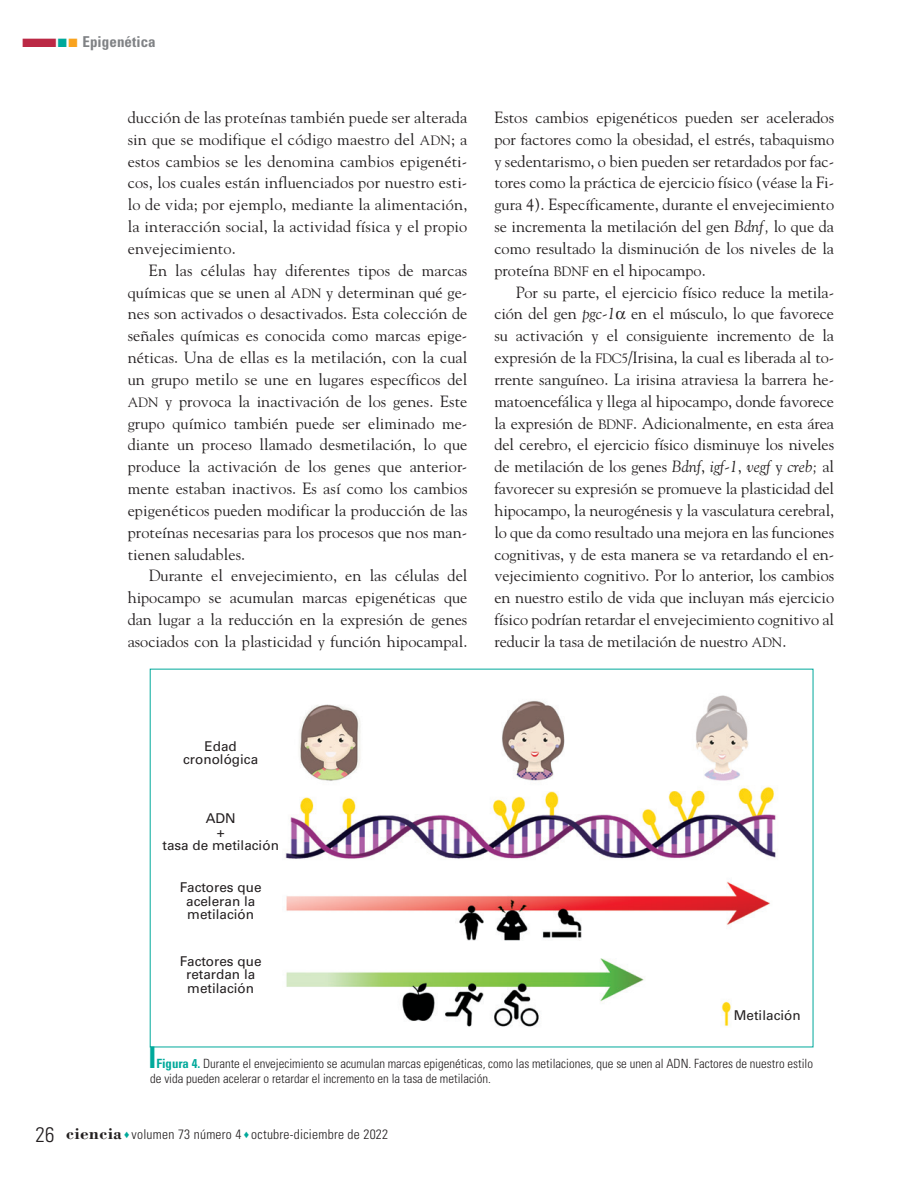
<style>
.page{position:relative;width:915px;height:1191px;background:#fff}
.page>*{position:absolute;margin:0;border:0;box-sizing:border-box;transform-origin:0 0}
.t1{font:16.2px/21.8px "Goudy Std";color:#231f20;text-align:justify}
.t2{font:700 condensed 15px "Univers LT Std";letter-spacing:.005em;color:#808285}
.t3{font:13.5px/13.5px "Univers LT Std";color:#231f20;text-align:center}
.t4{font:300 condensed 13.5px "Univers LT Std";letter-spacing:.02em;color:#231f20}
.t5{font:300 condensed 12.75px/15px "Univers LT Std";color:#231f20}
.s1{color:#bb2945}
.s2{color:#00a99b}
.s3{color:#f9a31e}
.s4{font-size:13.5px}
.s5{font-style:italic}
.s6{font-weight:700;color:#00a99b}
.s7{font-size:21px}
.s8{font-family:"Bodoni Std";font-weight:700;font-stretch:normal;font-size:17.25px}
</style>
<div class="page">
<img style="left:285px;top:695px;width:491px;height:332px">
<p class="t2" style="left:21px;top:32px;width:136px"><span class="s1">■</span><span class="s2">■</span><span class="s3">■</span> Epigenética</p>
<p class="t1" style="left:128px;top:106px;width:341px">ducción de las proteínas también puede ser alterada sin que se modifique el código maestro del <span class="s4">ADN</span>; a estos cambios se les denomina cambios epigenéti&shy;cos, los cuales están influenciados por nuestro esti&shy;lo de vida; por ejemplo, mediante la alimentación, la interacción social, la actividad física y el propio envejecimiento.</p>
<p class="t1" style="left:128px;top:259px;width:341px;text-indent:21px">En las células hay diferentes tipos de marcas químicas que se unen al <span class="s4">ADN</span> y determinan qué ge&shy;nes son activados o desactivados. Esta colección de señales químicas es conocida como marcas epige&shy;néticas. Una de ellas es la metilación, con la cual un grupo metilo se une en lugares específicos del <span class="s4">ADN</span> y provoca la inactivación de los genes. Este grupo químico también puede ser eliminado me&shy;diante un proceso llamado desmetilación, lo que produce la activación de los genes que anterior&shy;mente estaban inactivos. Es así como los cambios epigenéticos pueden modificar la producción de las proteínas necesarias para los procesos que nos man&shy;tienen saludables.</p>
<p class="t1" style="left:128px;top:564px;width:341px;text-indent:21px">Durante el envejecimiento, en las células del hipocampo se acumulan marcas epigenéticas que dan lugar a la reducción en la expresión de genes asociados con la plasticidad y función hipocampal.</p>
<p class="t1" style="left:494px;top:106px;width:341px">Estos cambios epigenéticos pueden ser acelerados por factores como la obesidad, el estrés, tabaquismo y sedentarismo, o bien pueden ser retardados por fac&shy;tores como la práctica de ejercicio físico (véase la Fi&shy;gura 4). Específicamente, durante el envejecimiento se incrementa la metilación del gen <span class="s5">Bdnf,</span> lo que da como resultado la disminución de los niveles de la proteína <span class="s4">BDNF</span> en el hipocampo.</p>
<p class="t1" style="left:494px;top:281px;width:341px;text-indent:21px">Por su parte, el ejercicio físico reduce la metila&shy;ción del gen <span class="s5">pgc-1</span> en el músculo, lo que favorece su activación y el consiguiente incremento de la expresión de la <span class="s4">FDC5</span>/Irisina, la cual es liberada al to&shy;rrente sanguíneo. La irisina atraviesa la barrera he&shy;matoencefálica y llega al hipocampo, donde favorece la expresión de <span class="s4">BDNF</span>. Adicionalmente, en esta área del cerebro, el ejercicio físico disminuye los niveles de metilación de los genes <span class="s5">Bdnf</span>, <span class="s5">igf-1</span>, <span class="s5">vegf</span> y <span class="s5">creb;</span> al favorecer su expresión se promueve la plasticidad del hipocampo, la neurogénesis y la vasculatura cerebral, lo que da como resultado una mejora en las funciones cognitivas, y de esta manera se va retardando el en&shy;vejecimiento cognitivo. Por lo anterior, los cambios en nuestro estilo de vida que incluyan más ejercicio físico podrían retardar el envejecimiento cognitivo al reducir la tasa de metilación de nuestro <span class="s4">ADN</span>.</p>
<p class="t3" style="left:183px;top:739px;width:77px">Edad cronológica</p>
<p class="t3" style="left:162px;top:811px;width:118px">ADN<br>+<br>tasa de metilación</p>
<p class="t3" style="left:180px;top:880px;width:83px">Factores que aceleran la metilación</p>
<p class="t3" style="left:180px;top:954px;width:83px">Factores que retardan la metilación</p>
<p class="t3" style="left:733px;top:1009px;width:68px">Metilación</p>
<p class="t5" style="left:150px;top:1056px;width:664px"><span class="s2">■</span> <span class="s6">Figura 4.</span> Durante el envejecimiento se acumulan marcas epigenéticas, como las metilaciones, que se unen al ADN. Factores de nuestro estilo de vida pueden acelerar o retardar el incremento en la tasa de metilación.</p>
<p class="t4" style="left:36px;top:1126px;width:354px"><span class="s7">26</span> <span class="s8">ciencia</span> <span class="s2">♦</span> volumen 73 número 4 <span class="s2">♦</span> octubre-diciembre de 2022</p>
</div>
